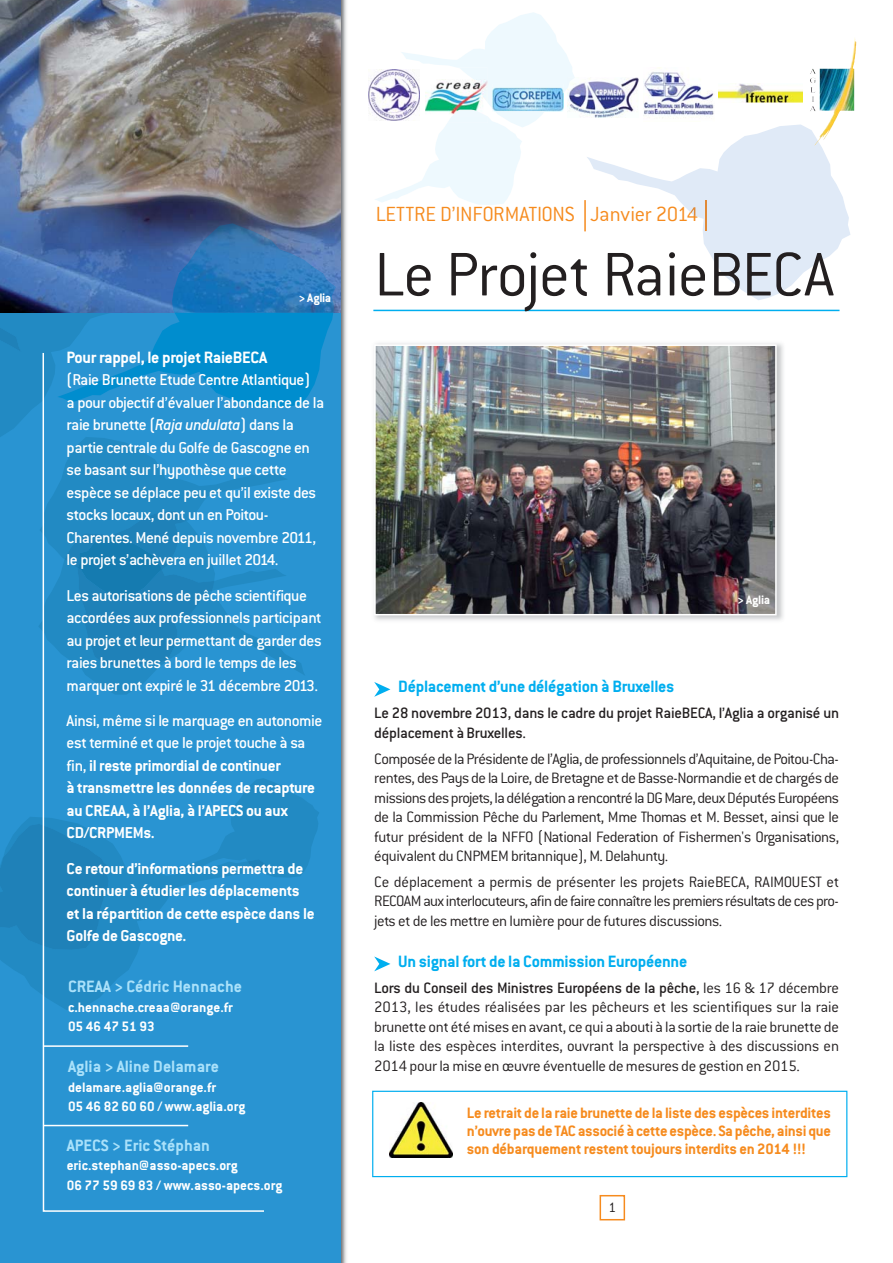
<style>
.page{position:relative;width:893px;height:1263px;background:#fff}
.page>*{position:absolute;margin:0;border:0;box-sizing:border-box;transform-origin:0 0}
.t1{font:300 67.5px "Conduit ITC";letter-spacing:-.02em;color:#231f20}
.t2{font:300 22.5px "Conduit ITC";letter-spacing:-.015em;color:#f68b1e}
.t3{font:18px "Conduit ITCTT Bold";letter-spacing:-.015em;color:#00aeef}
.t4{font:18px "Conduit ITCTT Bold";color:#aae1fa}
.t5{font:700 18px "Conduit ITC";letter-spacing:-.015em;color:#fff}
.t6{font:500 17.25px/22.5px "Conduit ITC";letter-spacing:-.03em;color:#fff}
.t7{font:700 17.25px/22.5px "Conduit ITC";letter-spacing:-.015em;color:#fff}
.t8{font:300 16.5px/19.5px "Conduit ITC";letter-spacing:-.025em;color:#231f20;text-align:justify}
.t9{font:16.5px/19.5px "Conduit ITCTT Light";letter-spacing:-.015em;color:#231f20;text-align:justify}
.t10{font:16.5px/18px "Conduit ITCTT Bold";letter-spacing:-.015em;color:#f68b1e;text-align:justify}
.t11{font:16.5px/19.5px "Conduit Md ITCTT Medium";letter-spacing:-.015em;color:#231f20}
.t12{font:15px/19.5px "Conduit ITCTT Bold";color:#fff}
.t13{font:300 15px "Conduit ITC";color:#231f20}
.t14{font:700 13.5px "Conduit ITC";letter-spacing:-.015em;color:#fff}
.s1{font-style:italic}
.s2{font-weight:500}
.s3{font-family:"Conduit ITCTT Light"}
</style>
<div class="page">
<img style="left:340px;top:0;width:7px;height:1263px">
<div style="left:0;top:0;width:340px;height:1263px;background:#2994d2"></div>
<img style="left:833px;top:38px;width:23px;height:86px">
<img style="left:575px;top:77px;width:63px;height:40px">
<img style="left:719px;top:83px;width:84px;height:20px">
<div style="left:600px;top:1195px;width:25px;height:25px;border:2px solid #f68b1e"></div>
<svg style="left:374px;top:956px;width:16px;height:15px"></svg>
<svg style="left:374px;top:682px;width:16px;height:15px"></svg>
<hr style="left:373px;top:310px;width:466px;height:1px;background:#00aeef">
<img style="left:368px;top:78px;width:6px;height:37px">
<img style="left:643px;top:67px;width:71px;height:51px">
<img style="left:374px;top:343px;width:409px;height:278px">
<img style="left:377px;top:347px;width:397px;height:265px">
<div style="left:374px;top:344px;width:403px;height:271px;border:2px solid #fff"></div>
<hr style="left:584px;top:200px;width:2px;height:31px;background:#f68b1e">
<svg style="left:0;top:817px;width:42px;height:177px;fill:#228ac3"></svg>
<svg style="left:0;top:824px;width:42px;height:126px"></svg>
<svg style="left:587px;top:124px;width:263px;height:176px"></svg>
<svg style="left:814px;top:141px;width:4px;height:4px"></svg>
<hr style="left:705px;top:200px;width:1px;height:30px;background:#e18a37">
<svg style="left:265px;top:779px;width:54px;height:98px"></svg>
<svg style="left:374px;top:12px;width:201px;height:193px"></svg>
<img style="left:452px;top:107px;width:35px;height:9px">
<img style="left:0;top:0;width:340px;height:312px">
<svg style="left:42px;top:695px;width:223px;height:517px"></svg>
<div style="left:372px;top:1091px;width:475px;height:86px;border:1px solid #00aeef"></div>
<svg style="left:0;top:259px;width:333px;height:436px"></svg>
<img style="left:172px;top:223px;width:164px;height:89px">
<img style="left:390px;top:1102px;width:63px;height:56px">
<p class="t14" style="left:298px;top:294px;width:34px">&gt; Aglia</p>
<p class="t5" style="left:67px;top:351px;width:202px">Pour rappel, le projet RaieBECA</p>
<p class="t6" style="left:67px;top:370px;width:259px">(Raie Brunette Etude Centre Atlantique)<br>a pour objectif d’évaluer l’abondance de la raie brunette (<span class="s1">Raja undulata</span>) dans la partie centrale du Golfe de Gascogne en se basant sur l’hypothèse que cette espèce se déplace peu et qu’il existe des stocks locaux, dont un en Poitou-Charentes. Mené depuis novembre 2011, le projet s’achèvera en juillet 2014.</p>
<p class="t6" style="left:67px;top:586px;width:257px">Les autorisations de pêche scientifique accordées aux professionnels participant au projet et leur permettant de garder des raies brunettes à bord le temps de les marquer ont expiré le 31 décembre 2013.</p>
<p class="t7" style="left:67px;top:711px;width:257px"><span class="s2">Ainsi, même si le marquage en autonomie est terminé et que le projet touche à sa fin,</span> il reste primordial de continuer<br>à transmettre les données de recapture au CREAA, à l’Aglia, à l’APECS ou aux CD/CRPMEMs.</p>
<p class="t7" style="left:67px;top:859px;width:249px">Ce retour d’informations permettra de continuer à étudier les déplacements et la répartition de cette espèce dans le Golfe de Gascogne.</p>
<p class="t4" style="left:68px;top:981px;width:175px">CREAA &gt; Cédric Hennache</p>
<p class="t12" style="left:68px;top:999px;width:166px">c.hennache.creaa@orange.fr<br>05 46 47 51 93</p>
<p class="t4" style="left:68px;top:1061px;width:153px">Aglia &gt; Aline Delamare</p>
<p class="t12" style="left:68px;top:1079px;width:179px">delamare.aglia@orange.fr<br>05 46 82 60 60 / www.aglia.org</p>
<p class="t4" style="left:67px;top:1139px;width:145px">APECS &gt; Eric Stéphan</p>
<p class="t12" style="left:67px;top:1157px;width:217px">eric.stephan@asso-apecs.org<br>06 77 59 69 83 / www.asso-apecs.org</p>
<h2 class="t2" style="left:376px;top:207px;width:324px">LETTRE D’INFORMATIONS Janvier 2014</h2>
<h1 class="t1" style="left:374px;top:253px;width:461px">Le Projet RaieBECA</h1>
<p class="t14" style="left:737px;top:595px;width:34px">&gt; Aglia</p>
<p class="t3" style="left:398px;top:681px;width:278px">Déplacement d’une délégation à Bruxelles</p>
<p class="t11" style="left:374px;top:705px;width:466px">Le 28 novembre 2013, dans le cadre du projet RaieBECA, l’Aglia a organisé un déplacement à Bruxelles.</p>
<p class="t8" style="left:374px;top:750px;width:466px">Composée de la Présidente de l’Aglia, de professionnels d’Aquitaine, de Poitou-Cha&shy;rentes, des Pays de la Loire, de Bretagne et de Basse-Normandie et de chargés de missions des projets, la délégation a rencontré la DG Mare, deux Députés Européens de la Commission Pêche du Parlement, Mme Thomas et M. Besset, ainsi que le futur président de la NFFO (National Federation of Fishermen's Organisations, équivalent du CNPMEM britannique), M. Delahunty.</p>
<p class="t8" style="left:374px;top:874px;width:466px">Ce déplacement a permis de présenter les projets RaieBECA, RAIMOUEST et RECOAM aux interlocuteurs, afin de faire connaître les premiers résultats de ces pro&shy;jets et de les mettre en lumière pour de futures discussions.</p>
<p class="t3" style="left:398px;top:955px;width:290px">Un signal fort de la Commission Européenne</p>
<p class="t11" style="left:374px;top:980px;width:466px">Lors du Conseil des Ministres Européens de la pêche, <span class="s3">les 16 &amp; 17 décembre</span></p>
<p class="t9" style="left:374px;top:999px;width:466px">2013, les études réalisées par les pêcheurs et les scientifiques sur la raie brunette ont été mises en avant, ce qui a abouti à la sortie de la raie brunette de la liste des espèces interdites, ouvrant la perspective à des discussions en 2014 pour la mise en œuvre éventuelle de mesures de gestion en 2015.</p>
<p class="t10" style="left:467px;top:1105px;width:366px">Le retrait de la raie brunette de la liste des espèces interdites n’ouvre pas de TAC associé à cette espèce. Sa pêche, ainsi que son débarquement restent toujours interdits en 2014 !!!</p>
<p class="t13" style="left:608px;top:1203px;width:9px">1</p>
</div>
